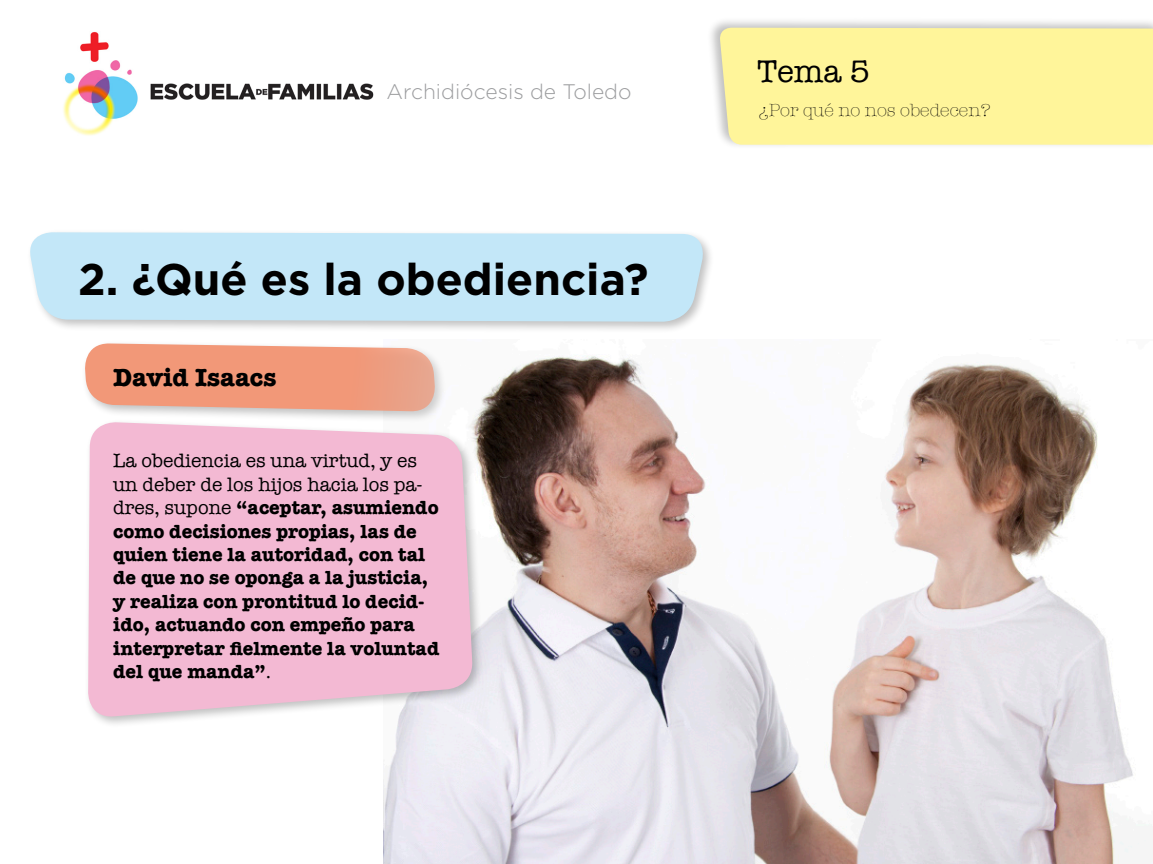
<style>
.page{position:relative;width:1153px;height:864px;background:#fff}
.page>*{position:absolute;margin:0;border:0;box-sizing:border-box;transform-origin:0 0}
.t1{font:700 44.25px "Gotham";color:#000}
.t2{font:31.8px "American Typewriter";color:#000}
.t3{font:700 25.5px "American Typewriter";color:#000}
.t4{font:300 21px "Gotham";color:#9c9d9f}
.t5{font:700 19.5px/23.4px "American Typewriter";color:#000}
.t6{font:300 18px "American Typewriter";color:#000}
.s1{font-weight:400}
</style>
<div class="page">
<img style="left:383px;top:356px;width:769px;height:507px">
<div style="left:26px;top:228px;width:688px;height:105px;background:#000;opacity:.25"></div>
<div style="left:26px;top:232px;width:681px;height:89px;background:#c3e7f8"></div>
<div style="left:81px;top:339px;width:366px;height:84px;background:#000;opacity:.25"></div>
<svg style="left:83px;top:343px;width:353px;height:68px;background:#efa387"></svg>
<div style="left:84px;top:418px;width:400px;height:310px;background:#000;opacity:.25"></div>
<svg style="left:88px;top:421px;width:385px;height:297px;background:#f2bed5"></svg>
<div style="left:706px;top:17px;width:446px;height:133px;background:#000;opacity:.25"></div>
<div style="left:718px;top:28px;width:434px;height:117px;background:#fff59a"></div>
<img style="left:268px;top:83px;width:106px;height:17px">
<img style="left:150px;top:83px;width:118px;height:17px">
<img style="left:63px;top:32px;width:75px;height:104px">
<p class="t4" style="left:386px;top:78px;width:246px">Archidiócesis de Toledo</p>
<p class="t1" style="left:78px;top:250px;width:571px">2. ¿Qué es la obediencia?</p>
<p class="t3" style="left:113px;top:355px;width:165px">David Isaacs</p>
<p class="t5" style="left:113px;top:448px;width:328px"><span class="s1">La obediencia es una virtud, y es un deber de los hijos hacia los pa&shy;dres, supone</span> “aceptar, asumiendo como decisiones propias, las de quien tiene la autoridad, con tal de que no se oponga a la justicia, y realiza con prontitud lo decid&shy;ido, actuando con empeño para interpretar fielmente la voluntad del que manda”<span class="s1">.</span></p>
<h2 class="t2" style="left:757px;top:48px;width:114px">Tema 5</h2>
<p class="t6" style="left:758px;top:97px;width:233px">¿Por qué no nos obedecen?</p>
</div>
